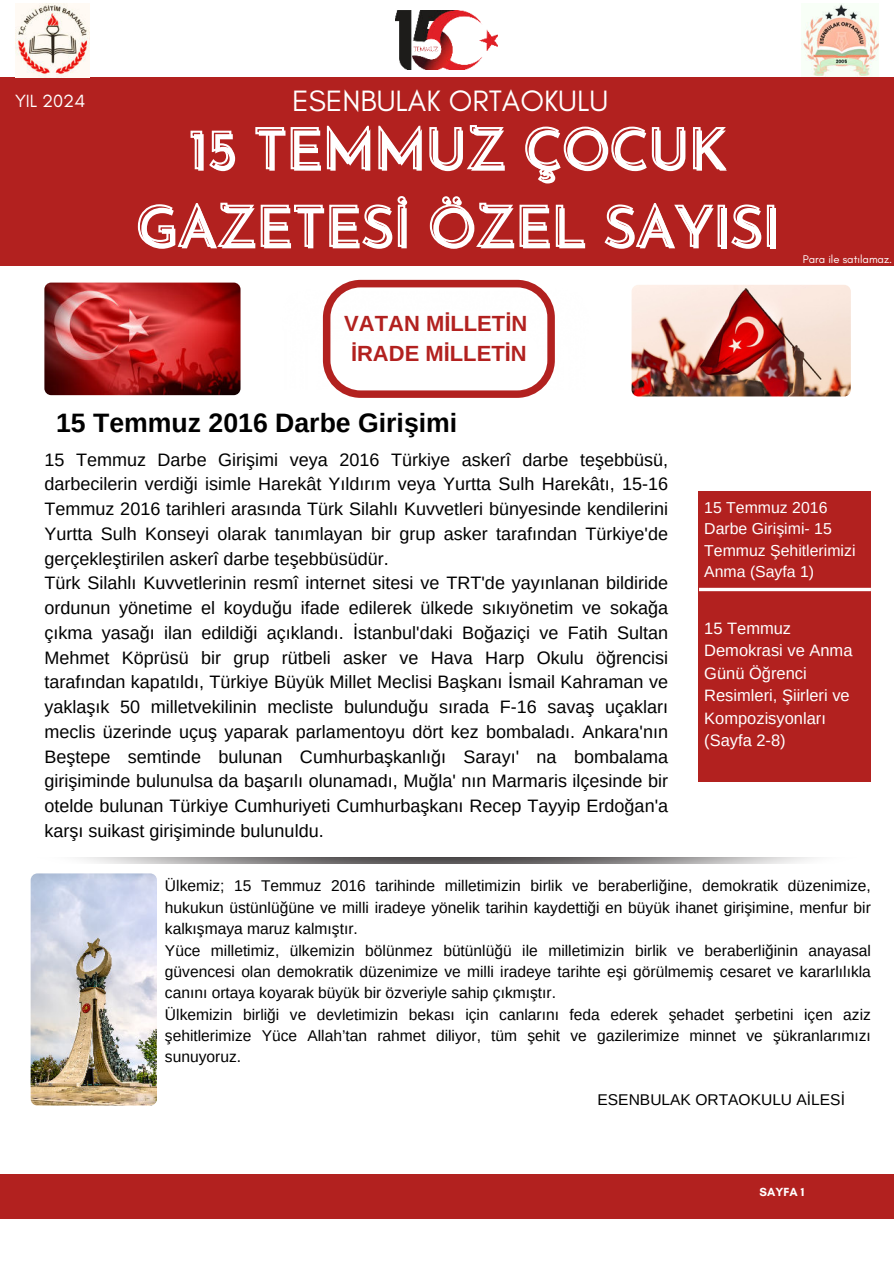
<style>
.page{position:relative;width:894px;height:1264px;background:#fff}
.page>*{position:absolute;margin:0;border:0;box-sizing:border-box;transform-origin:0 0}
.t1{font:55.5px/77.7px "Josefin Sans";color:#fff;text-align:center}
.t2{font:30px "Glacial Indifference";color:#fff}
.t3{font:700 26.7px "Arimo";color:#000}
.t4{font:700 21.9px/30.8px "Arimo";color:#b2211f;text-align:center}
.t5{font:18px/24.8px "Arimo";color:#000}
.t6{font:18px "Glacial Indifference";color:#fff}
.t7{font:16.5px/22.5px "Arimo";color:#fff}
.t8{font:15.9px/21.3px "Arimo";color:#fff}
.t9{font:15.6px/21.3px "Arimo";color:#000}
.t10{font:700 12px "Glacial Indifference";color:#fff}
.t11{font:11.4px "Glacial Indifference";color:#fff}
</style>
<div class="page">
<div style="left:0;top:78px;width:893px;height:188px;background:#b2211f"></div>
<div style="left:698px;top:491px;width:173px;height:290px;background:#b2211f"></div>
<hr style="left:698px;top:588px;width:172px;height:3px;background:#fff">
<div style="left:0;top:1174px;width:893px;height:44px;background:#b2211f"></div>
<img style="left:801px;top:3px;width:77px;height:73px">
<img style="left:15px;top:3px;width:74px;height:74px">
<img style="left:395px;top:10px;width:102px;height:60px">
<img style="left:631px;top:285px;width:219px;height:111px;border-radius:7px">
<svg style="left:323px;top:280px;width:231px;height:118px"></svg>
<img style="left:77px;top:857px;width:740px;height:6px">
<img style="left:31px;top:873px;width:126px;height:232px;border-radius:7px">
<svg style="left:190px;top:125px;width:537px;height:58px"></svg>
<svg style="left:137px;top:196px;width:638px;height:52px"></svg>
<img style="left:44px;top:282px;width:196px;height:113px;border-radius:7px">
<p class="t6" style="left:15px;top:91px;width:72px">YIL 2024</p>
<h2 class="t2" style="left:292px;top:84px;width:317px">ESENBULAK ORTAOKULU</h2>
<h1 class="t1" style="left:138px;top:106px;width:644px">15 TEMMUZ ÇOCUK<br>GAZETESİ ÖZEL SAYISI</h1>
<p class="t4" style="left:344px;top:308px;width:184px">VATAN MİLLETİN<br>İRADE MİLLETİN</p>
<h3 class="t3" style="left:56px;top:404px;width:402px">15 Temmuz 2016 Darbe Girişimi</h3>
<p class="t11" style="left:802px;top:252px;width:91px">Para ile satılamaz.</p>
<p class="t5" style="left:44px;top:447px;width:625px">15 Temmuz Darbe Girişimi veya 2016 Türkiye askerî darbe teşebbüsü, darbecilerin verdiği isimle Harekât Yıldırım veya Yurtta Sulh Harekâtı, 15-16<br>Temmuz 2016 tarihleri arasında Türk Silahlı Kuvvetleri bünyesinde kendilerini Yurtta Sulh Konseyi olarak tanımlayan bir grup asker tarafından Türkiye'de gerçekleştirilen askerî darbe teşebbüsüdür.<br>Türk Silahlı Kuvvetlerinin resmî internet sitesi ve TRT'de yayınlanan bildiride ordunun yönetime el koyduğu ifade edilerek ülkede sıkıyönetim ve sokağa çıkma yasağı ilan edildiği açıklandı. İstanbul'daki Boğaziçi ve Fatih Sultan Mehmet Köprüsü bir grup rütbeli asker ve Hava Harp Okulu öğrencisi tarafından kapatıldı, Türkiye Büyük Millet Meclisi Başkanı İsmail Kahraman ve yaklaşık 50 milletvekilinin mecliste bulunduğu sırada F-16 savaş uçakları meclis üzerinde uçuş yaparak parlamentoyu dört kez bombaladı. Ankara'nın Beştepe semtinde bulunan Cumhurbaşkanlığı Sarayı' na bombalama girişiminde bulunulsa da başarılı olunamadı, Muğla' nın Marmaris ilçesinde bir otelde bulunan Türkiye Cumhuriyeti Cumhurbaşkanı Recep Tayyip Erdoğan'a karşı suikast girişiminde bulunuldu.</p>
<p class="t8" style="left:704px;top:497px;width:153px">15 Temmuz 2016<br>Darbe Girişimi- 15<br>Temmuz Şehitlerimizi<br>Anma (Sayfa 1)</p>
<p class="t7" style="left:704px;top:617px;width:150px">15 Temmuz<br>Demokrasi ve Anma<br>Günü Öğrenci<br>Resimleri, Şiirleri ve<br>Kompozisyonları (Sayfa 2-8)</p>
<p class="t9" style="left:165px;top:875px;width:707px">Ülkemiz; 15 Temmuz 2016 tarihinde milletimizin birlik ve beraberliğine, demokratik düzenimize, hukukun üstünlüğüne ve milli iradeye yönelik tarihin kaydettiği en büyük ihanet girişimine, menfur bir kalkışmaya maruz kalmıştır.<br>Yüce milletimiz, ülkemizin bölünmez bütünlüğü ile milletimizin birlik ve beraberliğinin anayasal güvencesi olan demokratik düzenimize ve milli iradeye tarihte eşi görülmemiş cesaret ve kararlılıkla canını ortaya koyarak büyük bir özveriyle sahip çıkmıştır.<br>Ülkemizin birliği ve devletimizin bekası için canlarını feda ederek şehadet şerbetini içen aziz şehitlerimize Yüce Allah’tan rahmet diliyor, tüm şehit ve gazilerimize minnet ve şükranlarımızı sunuyoruz.</p>
<p class="t9" style="left:597px;top:1089px;width:249px">ESENBULAK ORTAOKULU AİLESİ</p>
<p class="t10" style="left:759px;top:1184px;width:46px">SAYFA 1</p>
</div>
